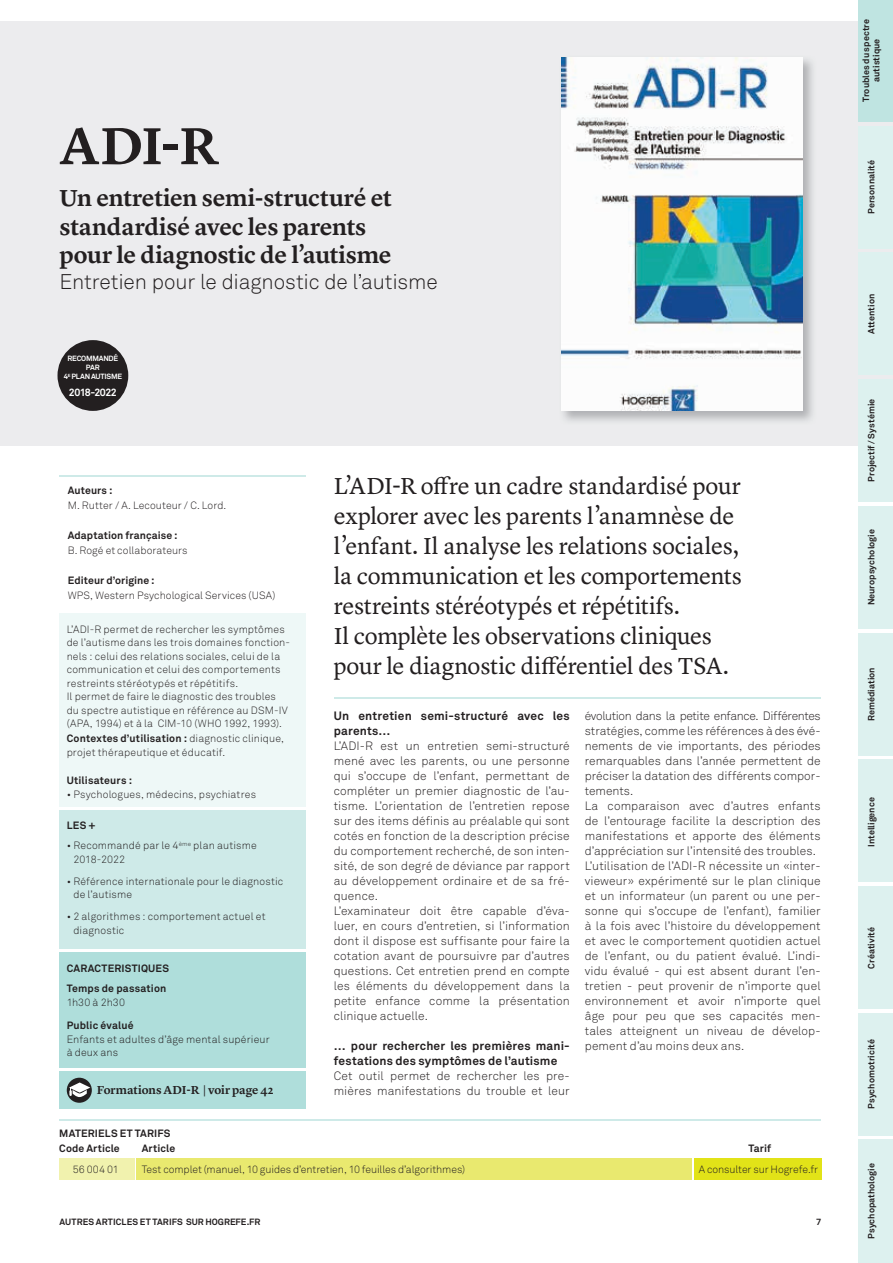
<style>
.page{position:relative;width:893px;height:1263px;background:#fff}
.page>*{position:absolute;margin:0;border:0;box-sizing:border-box;transform-origin:0 0}
.t1{font:600 54px "Lyon Text";color:#231f20}
.t2{font:24px/30px "Lyon Text";letter-spacing:-.015em;color:#231f20}
.t3{font:600 24px/28.8px "Lyon Text";letter-spacing:-.01em;color:#231f20}
.t4{font:300 21px "Akkurat Pro";letter-spacing:-.01em;color:#231f20}
.t5{font:300 12px/15px "Akkurat Pro";letter-spacing:.01em;color:#231f20}
.t6{font:700 12px/15px "Akkurat Pro";letter-spacing:.015em;color:#231f20}
.t7{font:600 12px "Lyon Text";letter-spacing:-.005em;color:#231f20}
.t8{font:300 10.5px/13.5px "Akkurat Pro";letter-spacing:.01em;color:#231f20}
.t9{font:700 10.5px/15px "Akkurat Pro";letter-spacing:.015em;color:#231f20}
.t10{font:700 10.5px "Akkurat Pro";letter-spacing:-.045em;color:#fff}
.t11{font:700 9px/10.5px "Akkurat Pro";color:#231f20;text-align:center}
.t12{font:700 7.5px/9px "Akkurat Pro";letter-spacing:-.03em;color:#fff;text-align:center}
.s1{font-weight:700}
</style>
<div class="page">
<div style="left:0;top:21px;width:893px;height:424px;background:#ececee"></div>
<img style="left:561px;top:57px;width:242px;height:354px">
<hr style="left:60px;top:475px;width:246px;height:1px;background:#ceeae8">
<hr style="left:334px;top:698px;width:487px;height:1px;background:#ceeae8">
<div style="left:858px;top:0;width:35px;height:122px;background:#bfe4e1"></div>
<div style="left:858px;top:506px;width:35px;height:123px;background:#ddf1ef"></div>
<div style="left:858px;top:253px;width:35px;height:122px;background:#ddf1ef"></div>
<div style="left:858px;top:759px;width:35px;height:123px;background:#ddf1ef"></div>
<div style="left:858px;top:126px;width:35px;height:122px;background:#ddf1ef"></div>
<div style="left:858px;top:633px;width:35px;height:122px;background:#ddf1ef"></div>
<div style="left:858px;top:379px;width:35px;height:123px;background:#ddf1ef"></div>
<div style="left:858px;top:886px;width:35px;height:123px;background:#ddf1ef"></div>
<div style="left:858px;top:1013px;width:35px;height:122px;background:#ddf1ef"></div>
<div style="left:858px;top:1139px;width:35px;height:124px;background:#ddf1ef"></div>
<hr style="left:59px;top:1119px;width:761px;height:1px;background:#ceeae8">
<div style="left:694px;top:1159px;width:127px;height:21px;background:#e2e318"></div>
<div style="left:59px;top:1159px;width:75px;height:21px;background:#f1f2ae"></div>
<div style="left:136px;top:1159px;width:556px;height:21px;background:#e9e96f"></div>
<div style="left:58px;top:340px;width:70px;height:71px;background:#231f20;border-radius:50%"></div>
<div style="left:60px;top:809px;width:246px;height:142px;background:#ceeae8"></div>
<div style="left:60px;top:951px;width:246px;height:158px;background:#afdedb"></div>
<div style="left:60px;top:614px;width:246px;height:195px;background:#eef8f7"></div>
<hr style="left:48px;top:950px;width:267px;height:2px;background:#fff">
<hr style="left:48px;top:808px;width:267px;height:2px;background:#fff">
<hr style="left:48px;top:1069px;width:268px;height:2px;background:#fff">
<div style="left:67px;top:1078px;width:25px;height:25px;background:#231f20;border-radius:50%"></div>
<svg style="left:69px;top:1082px;width:21px;height:15px"></svg>
<h1 class="t1" style="left:60px;top:104px;width:160px">ADI-R</h1>
<h2 class="t3" style="left:60px;top:181px;width:334px">Un entretien semi-structuré et standardisé avec les parents pour le diagnostic de l’autisme</h2>
<h3 class="t4" style="left:60px;top:269px;width:380px">Entretien pour le diagnostic de l’autisme</h3>
<p class="t12" style="left:64px;top:354px;width:60px">RECOMMANDÉ<br>PAR<br>4<sup>E</sup> PLAN AUTISME</p>
<p class="t10" style="left:69px;top:386px;width:49px">2018-2022</p>
<p class="t9" style="left:68px;top:483px;width:46px">Auteurs :</p>
<p class="t8" style="left:68px;top:498px;width:160px">M. Rutter / A. Lecouteur / C. Lord.</p>
<p class="t9" style="left:68px;top:528px;width:111px">Adaptation française :</p>
<p class="t8" style="left:68px;top:543px;width:121px">B. Rogé et collaborateurs</p>
<p class="t9" style="left:68px;top:573px;width:88px">Editeur d’origine :</p>
<p class="t8" style="left:68px;top:588px;width:209px">WPS, Western Psychological Services (USA)</p>
<p class="t8" style="left:67px;top:622px;width:225px">L’ADI-R permet de rechercher les symptômes de l’autisme dans les trois domaines fonction&shy;nels : celui des relations sociales, celui de la communication et celui des comportements restreints stéréotypés et répétitifs.<br>Il permet de faire le diagnostic des troubles du spectre autistique en référence au DSM-IV (APA, 1994) et à la CIM-10 (WHO 1992, 1993).</p>
<p class="t8" style="left:67px;top:732px;width:219px"><span class="s1">Contextes d’utilisation :</span> diagnostic clinique, projet thérapeutique et éducatif.</p>
<p class="t9" style="left:67px;top:773px;width:67px">Utilisateurs :</p>
<p class="t8" style="left:67px;top:787px;width:191px">• Psychologues, médecins, psychiatres</p>
<p class="t9" style="left:67px;top:817px;width:30px">LES +</p>
<p class="t8" style="left:73px;top:839px;width:185px;text-indent:-7px">• Recommandé par le 4<sup>ème</sup> plan autisme<br>2018-2022</p>
<p class="t8" style="left:73px;top:874px;width:211px;text-indent:-7px">• Référence internationale pour le diagnostic de l’autisme</p>
<p class="t8" style="left:73px;top:910px;width:194px;text-indent:-7px">• 2 algorithmes : comportement actuel et diagnostic</p>
<p class="t9" style="left:67px;top:960px;width:104px">CARACTERISTIQUES</p>
<p class="t9" style="left:67px;top:981px;width:101px">Temps de passation</p>
<p class="t8" style="left:67px;top:995px;width:60px">1h30 à 2h30</p>
<p class="t9" style="left:67px;top:1018px;width:68px">Public évalué</p>
<p class="t8" style="left:67px;top:1032px;width:205px">Enfants et adultes d’âge mental supérieur à deux ans</p>
<p class="t7" style="left:97px;top:1081px;width:178px">Formations ADI-R | voir page 42</p>
<p class="t2" style="left:334px;top:469px;width:409px">L’ADI-R offre un cadre standardisé pour explorer avec les parents l’anamnèse de l’enfant. Il analyse les relations sociales, la communication et les comportements restreints stéréotypés et répétitifs.<br>Il complète les observations cliniques pour le diagnostic différentiel des TSA.</p>
<p class="t6" style="left:334px;top:708px;width:237px">Un entretien semi-structuré avec les parents…</p>
<p class="t5" style="left:334px;top:738px;width:237px">L’ADI-R est un entretien semi-structuré mené avec les parents, ou une personne qui s’occupe de l’enfant, permettant de compléter un premier diagnostic de l’au&shy;tisme. L’orientation de l’entretien repose sur des items définis au préalable qui sont cotés en fonction de la description précise du comportement recherché, de son inten&shy;sité, de son degré de déviance par rapport au développement ordinaire et de sa fré&shy;quence.<br>L’examinateur doit être capable d’éva&shy;luer, en cours d’entretien, si l’information dont il dispose est suffisante pour faire la cotation avant de poursuivre par d’autres questions. Cet entretien prend en compte les éléments du développement dans la petite enfance comme la présentation clinique actuelle.</p>
<p class="t6" style="left:334px;top:1038px;width:237px">… pour rechercher les premières mani&shy;festations des symptômes de l’autisme</p>
<p class="t5" style="left:334px;top:1068px;width:237px">Cet outil permet de rechercher les pre&shy;mières manifestations du trouble et leur</p>
<p class="t5" style="left:585px;top:708px;width:237px">évolution dans la petite enfance. Différentes stratégies, comme les références à des évé&shy;nements de vie importants, des périodes remarquables dans l’année permettent de préciser la datation des différents compor&shy;tements.<br>La comparaison avec d’autres enfants de l’entourage facilite la description des manifestations et apporte des éléments d’appréciation sur l’intensité des troubles.<br>L’utilisation de l’ADI-R nécessite un «inter&shy;vieweur» expérimenté sur le plan clinique et un informateur (un parent ou une per&shy;sonne qui s’occupe de l’enfant), familier à la fois avec l’histoire du développement et avec le comportement quotidien actuel de l’enfant, ou du patient évalué. L’indi&shy;vidu évalué - qui est absent durant l’en&shy;tretien - peut provenir de n’importe quel environnement et avoir n’importe quel âge pour peu que ses capacités men&shy;tales atteignent un niveau de dévelop&shy;pement d’au moins deux ans.</p>
<p class="t9" style="left:59px;top:1126px;width:113px">MATERIELS ET TARIFS<br>Code Article</p>
<p class="t9" style="left:142px;top:1141px;width:35px">Article</p>
<p class="t9" style="left:748px;top:1141px;width:24px">Tarif</p>
<p class="t8" style="left:73px;top:1162px;width:48px">56 004 01</p>
<p class="t8" style="left:142px;top:1162px;width:325px">Test complet (manuel, 10 guides d’entretien, 10 feuilles d’algorithmes)</p>
<p class="t8" style="left:699px;top:1162px;width:121px">A consulter sur Hogrefe.fr</p>
<p class="t11" style="left:60px;top:1217px;width:202px">AUTRES ARTICLES ET TARIFS SUR HOGREFE.FR</p>
<p class="t11" style="left:816px;top:1217px;width:7px">7</p>
<p class="t11" style="left:861px;top:102px;width:84px;rotate:-90deg">Troubles du spectre autistique</p>
<p class="t11" style="left:866px;top:214px;width:55px;rotate:-90deg">Personnalité</p>
<p class="t11" style="left:866px;top:334px;width:42px;rotate:-90deg">Attention</p>
<p class="t11" style="left:866px;top:482px;width:84px;rotate:-90deg">Projectif / Systémie</p>
<p class="t11" style="left:866px;top:605px;width:78px;rotate:-90deg">Neuropsychologie</p>
<p class="t11" style="left:866px;top:721px;width:55px;rotate:-90deg">Remédiation</p>
<p class="t11" style="left:866px;top:847px;width:51px;rotate:-90deg">Intelligence</p>
<p class="t11" style="left:866px;top:969px;width:43px;rotate:-90deg">Créativité</p>
<p class="t11" style="left:866px;top:1109px;width:71px;rotate:-90deg">Psychomotricité</p>
<p class="t11" style="left:866px;top:1239px;width:77px;rotate:-90deg">Psychopathologie</p>
</div>
